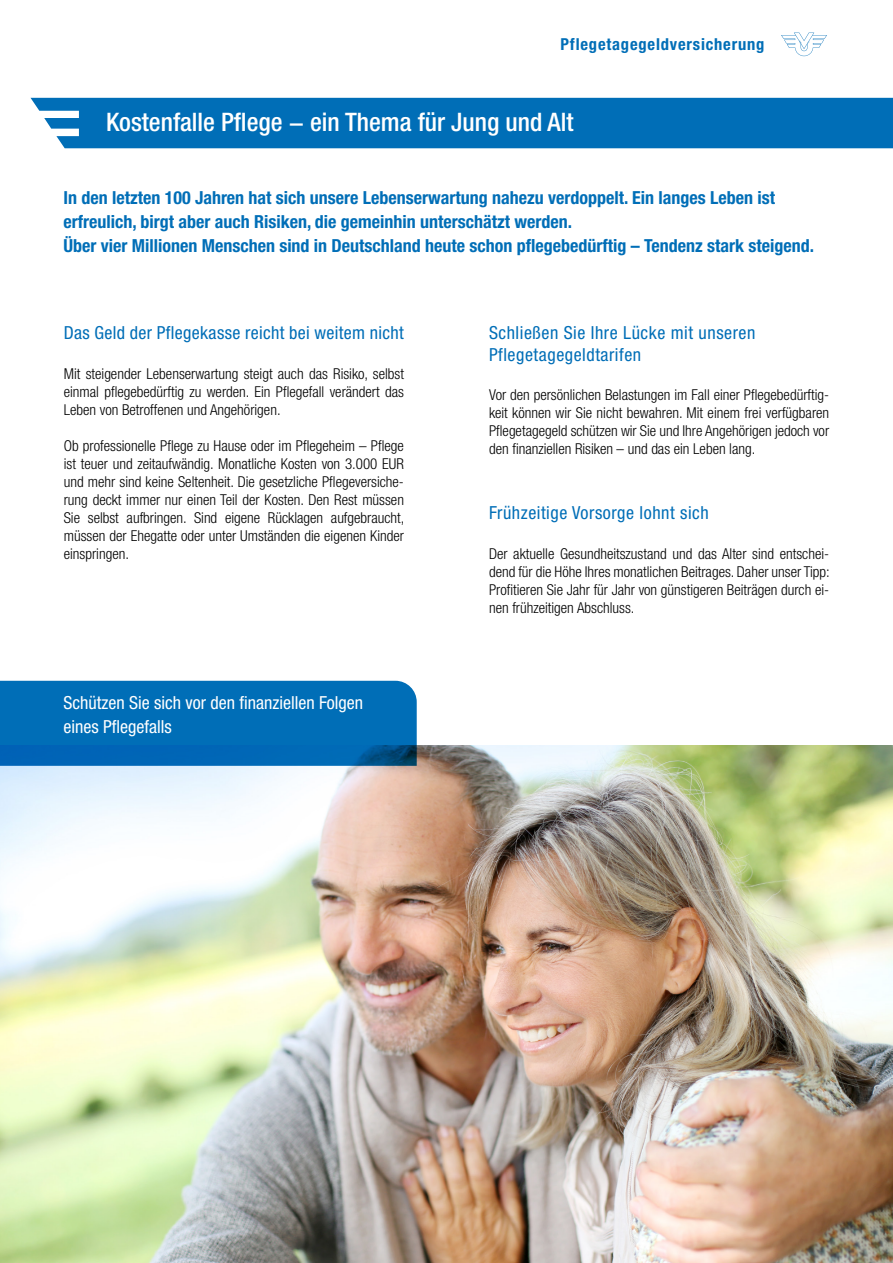
<style>
.page{position:relative;width:893px;height:1263px;background:#fff}
.page>*{position:absolute;margin:0;border:0;box-sizing:border-box;transform-origin:0 0}
.t1{font:500 condensed 25.5px "Helvetica Neue LT Std";color:#fff}
.t2{font:700 condensed 18px/24px "Helvetica Neue LT Std";color:#006eb7}
.t3{font:condensed 18px/21.6px "Helvetica Neue LT Std";letter-spacing:.03em;color:#006eb7}
.t4{font:condensed 18px/24px "Helvetica Neue LT Std";color:#fff}
.t5{font:700 condensed 16.5px "Helvetica Neue LT Std";letter-spacing:.05em;color:#006eb7}
.t6{font:300 condensed 15px/18px "Helvetica Neue LT Std";color:#000;text-align:justify}
</style>
<div class="page">
<svg style="left:781px;top:33px;width:46px;height:23px"></svg>
<div style="left:31px;top:98px;width:862px;height:50px;background:#006eb7"></div>
<img style="left:0;top:746px;width:893px;height:517px">
<svg style="left:0;top:681px;width:417px;height:85px;background:#016bb5"></svg>
<p class="t5" style="left:561px;top:34px;width:205px">Pflegetagegeldversicherung</p>
<h1 class="t1" style="left:106px;top:107px;width:469px">Kostenfalle Pflege − ein Thema für Jung und Alt</h1>
<p class="t2" style="left:63px;top:186px;width:752px">In den letzten 100 Jahren hat sich unsere Lebenserwartung nahezu verdoppelt. Ein langes Leben ist erfreulich, birgt aber auch Risiken, die gemeinhin unterschätzt werden.<br>Über vier Millionen Menschen sind in Deutschland heute schon pflegebedürftig – Tendenz stark steigend.</p>
<p class="t3" style="left:64px;top:322px;width:342px">Das Geld der Pflegekasse reicht bei weitem nicht</p>
<p class="t6" style="left:64px;top:364px;width:342px">Mit steigender Lebenserwartung steigt auch das Risiko, selbst einmal pflegebedürftig zu werden. Ein Pflegefall verändert das Leben von Betroffenen und Angehörigen.</p>
<p class="t6" style="left:64px;top:436px;width:342px">Ob professionelle Pflege zu Hause oder im Pflegeheim – Pflege ist teuer und zeitaufwändig. Monatliche Kosten von 3.000 EUR und mehr sind keine Seltenheit. Die gesetzliche Pflegeversiche&shy;rung deckt immer nur einen Teil der Kosten. Den Rest müssen Sie selbst aufbringen. Sind eigene Rücklagen aufgebraucht, müssen der Ehegatte oder unter Umständen die eigenen Kinder einspringen.</p>
<p class="t4" style="left:63px;top:691px;width:301px">Schützen Sie sich vor den finanziellen Folgen eines Pflegefalls</p>
<p class="t3" style="left:489px;top:322px;width:268px">Schließen Sie Ihre Lücke mit unseren<br>Pflegetagegeldtarifen</p>
<p class="t6" style="left:489px;top:386px;width:342px">Vor den persönlichen Belastungen im Fall einer Pflegebedürftig&shy;keit können wir Sie nicht bewahren. Mit einem frei verfügbaren Pflegetagegeld schützen wir Sie und Ihre Angehörigen jedoch vor den finanziellen Risiken – und das ein Leben lang.</p>
<p class="t3" style="left:489px;top:502px;width:221px">Frühzeitige Vorsorge lohnt sich</p>
<p class="t6" style="left:489px;top:544px;width:342px">Der aktuelle Gesundheitszustand und das Alter sind entschei&shy;dend für die Höhe Ihres monatlichen Beitrages. Daher unser Tipp:<br>Profitieren Sie Jahr für Jahr von günstigeren Beiträgen durch ei&shy;nen frühzeitigen Abschluss.</p>
</div>
